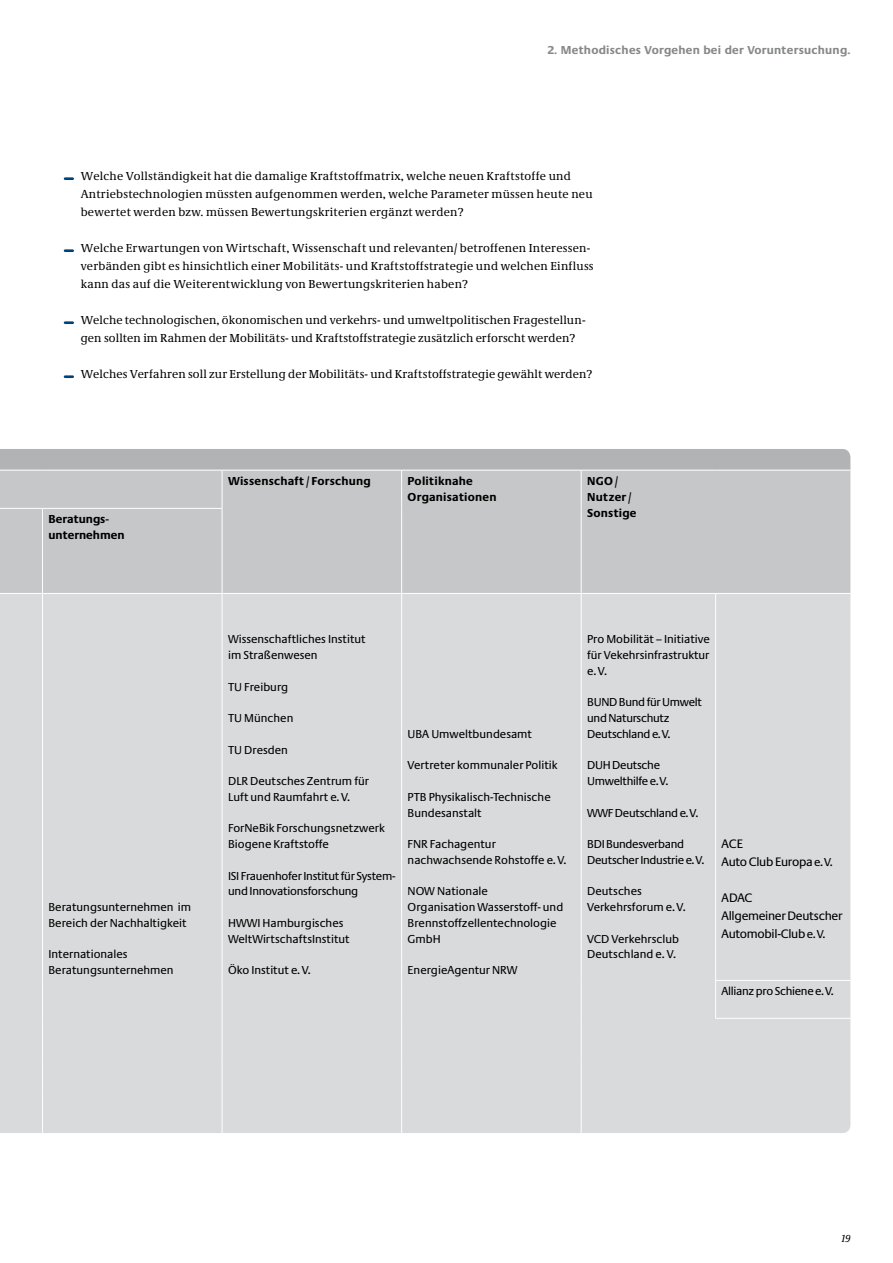
<style>
.page{position:relative;width:893px;height:1263px;background:#fff}
.page>*{position:absolute;margin:0;border:0;box-sizing:border-box;transform-origin:0 0}
.t1{font:12.75px/18px "Neue Praxis";letter-spacing:-.025em;color:#000}
.t2{font:12px/18px "Neue Demos";letter-spacing:.02em;color:#000}
.t3{font:12px/15.8px "Neue Praxis";color:#000}
.t4{font:12px/15.8px "Neue Praxis";letter-spacing:-.025em;color:#000}
.t5{font:700 12px/15.8px "Neue Praxis";letter-spacing:.02em;color:#000}
.t6{font:12px/15.8px "Neue Praxis";letter-spacing:-.02em;color:#000}
.t7{font:700 12px "Neue Praxis";letter-spacing:.02em;color:#87888a}
.t8{font:700 12px/15.8px "Neue Praxis";color:#000}
.t9{font:italic 10.5px "Neue Demos";color:#000}
.s1{font-size:12px}
</style>
<div class="page">
<svg style="left:64px;top:177px;width:10px;height:3px"></svg>
<svg style="left:64px;top:249px;width:10px;height:3px"></svg>
<svg style="left:64px;top:321px;width:10px;height:3px"></svg>
<svg style="left:64px;top:375px;width:10px;height:3px"></svg>
<div style="left:0;top:449px;width:850px;height:21px;background:#b1b3b4"></div>
<div style="left:0;top:471px;width:850px;height:122px;background:#c6c7c8"></div>
<div style="left:0;top:594px;width:850px;height:539px;background:#d9dadb"></div>
<hr style="left:0;top:508px;width:43px;height:1px;background:#fff">
<hr style="left:43px;top:508px;width:179px;height:1px;background:#fff">
<hr style="left:222px;top:470px;width:1px;height:38px;background:#fff">
<hr style="left:401px;top:470px;width:1px;height:38px;background:#fff">
<hr style="left:581px;top:470px;width:1px;height:38px;background:#fff">
<hr style="left:42px;top:509px;width:1px;height:84px;background:#fff">
<hr style="left:222px;top:509px;width:1px;height:84px;background:#fff">
<hr style="left:401px;top:508px;width:1px;height:85px;background:#fff">
<hr style="left:581px;top:508px;width:1px;height:85px;background:#fff">
<hr style="left:42px;top:594px;width:1px;height:386px;background:#fff">
<hr style="left:222px;top:594px;width:1px;height:386px;background:#fff">
<hr style="left:401px;top:594px;width:1px;height:386px;background:#fff">
<hr style="left:581px;top:594px;width:1px;height:386px;background:#fff">
<hr style="left:715px;top:594px;width:1px;height:386px;background:#fff">
<hr style="left:42px;top:980px;width:1px;height:38px;background:#fff">
<hr style="left:222px;top:980px;width:1px;height:38px;background:#fff">
<hr style="left:401px;top:980px;width:1px;height:38px;background:#fff">
<hr style="left:581px;top:980px;width:1px;height:38px;background:#fff">
<hr style="left:715px;top:981px;width:1px;height:37px;background:#fff">
<hr style="left:42px;top:1018px;width:1px;height:38px;background:#fff">
<hr style="left:222px;top:1018px;width:1px;height:38px;background:#fff">
<hr style="left:401px;top:1018px;width:1px;height:38px;background:#fff">
<hr style="left:42px;top:1056px;width:1px;height:39px;background:#fff">
<hr style="left:222px;top:1056px;width:1px;height:39px;background:#fff">
<hr style="left:401px;top:1056px;width:1px;height:39px;background:#fff">
<hr style="left:42px;top:1095px;width:1px;height:38px;background:#fff">
<hr style="left:222px;top:1095px;width:1px;height:38px;background:#fff">
<hr style="left:401px;top:1095px;width:1px;height:38px;background:#fff">
<hr style="left:715px;top:1018px;width:135px;height:1px;background:#fff">
<hr style="left:715px;top:980px;width:135px;height:1px;background:#fff">
<hr style="left:581px;top:1018px;width:1px;height:38px;background:#fff">
<hr style="left:581px;top:1056px;width:1px;height:39px;background:#fff">
<hr style="left:581px;top:1095px;width:1px;height:38px;background:#fff">
<p class="t7" style="left:548px;top:43px;width:304px">2. Methodisches Vorgehen bei der Voruntersuchung.</p>
<p class="t2" style="left:81px;top:167px;width:513px">Welche Vollständigkeit hat die damalige Kraftstoffmatrix, welche neuen Kraftstoffe und<br>Antriebstechnologien müssten aufgenommen werden, welche Parameter müssen heute neu bewertet werden bzw. müssen Bewertungskriterien ergänzt werden?</p>
<p class="t2" style="left:81px;top:239px;width:514px">Welche Erwartungen von Wirtschaft, Wissenschaft und relevanten/ betroffenen Interessen&shy;verbänden gibt es hinsichtlich einer Mobilitäts- und Kraftstoffstrategie und welchen Einfluss kann das auf die Weiterentwicklung von Bewertungskriterien haben?</p>
<p class="t2" style="left:81px;top:311px;width:506px">Welche technologischen, ökonomischen und verkehrs- und umweltpolitischen Fragestellun&shy;gen sollten im Rahmen der Mobilitäts- und Kraftstoffstrategie zusätzlich erforscht werden?</p>
<p class="t2" style="left:81px;top:365px;width:513px">Welches Verfahren soll zur Erstellung der Mobilitäts- und Kraftstoffstrategie gewählt werden?</p>
<p class="t8" style="left:49px;top:511px;width:78px">Beratungs&shy;unternehmen</p>
<p class="t5" style="left:228px;top:473px;width:144px">Wissenschaft / Forschung</p>
<p class="t5" style="left:408px;top:473px;width:91px">Politiknahe<br>Organisationen</p>
<p class="t5" style="left:587px;top:473px;width:51px">NGO /<br>Nutzer/<br>Sonstige</p>
<p class="t3" style="left:49px;top:899px;width:144px">Beratungsunternehmen im<br>Bereich der Nachhaltigkeit</p>
<p class="t3" style="left:49px;top:946px;width:127px">Internationales<br>Beratungsunternehmen</p>
<p class="t3" style="left:228px;top:631px;width:139px">Wissenschaftliches Institut im Straßenwesen</p>
<p class="t3" style="left:228px;top:679px;width:62px">TU Freiburg</p>
<p class="t3" style="left:228px;top:710px;width:67px">TU München</p>
<p class="t3" style="left:228px;top:742px;width:61px">TU Dresden</p>
<p class="t3" style="left:228px;top:773px;width:142px">DLR Deutsches Zentrum für<br>Luft und Raumfahrt e.V.</p>
<p class="t3" style="left:228px;top:820px;width:158px">ForNeBik Forschungsnetzwerk<br>Biogene Kraftstoffe</p>
<p class="t6" style="left:228px;top:868px;width:169px">ISI Frauenhofer Institut für System&shy;und Innovationsforschung</p>
<p class="t3" style="left:228px;top:915px;width:123px">HWWI Hamburgisches<br>WeltWirtschaftsInstitut</p>
<p class="t3" style="left:228px;top:962px;width:84px">Öko Institut e.V.</p>
<p class="t3" style="left:408px;top:726px;width:126px">UBA Umweltbundesamt</p>
<p class="t3" style="left:408px;top:757px;width:151px">Vertreter kommunaler Politik</p>
<p class="t3" style="left:408px;top:789px;width:145px">PTB Physikalisch-Technische<br>Bundesanstalt</p>
<p class="t3" style="left:408px;top:836px;width:161px">FNR Fachagentur nachwachsende Rohstoffe e.V.</p>
<p class="t3" style="left:408px;top:883px;width:157px">NOW Nationale<br>Organisation Wasserstoff- und<br>Brennstoffzellentechnologie<br>GmbH</p>
<p class="t3" style="left:408px;top:962px;width:111px">EnergieAgentur NRW</p>
<p class="t3" style="left:587px;top:631px;width:124px;text-align:justify">Pro Mobilität – Initiative für Vekehrsinfrastruktur e.V.</p>
<p class="t4" style="left:587px;top:694px;width:116px">BUND Bund für Umwelt und Naturschutz<br>Deutschland e.V.</p>
<p class="t4" style="left:587px;top:757px;width:83px">DUH Deutsche<br>Umwelthilfe e.V.</p>
<p class="t4" style="left:587px;top:804px;width:113px">WWF Deutschland e.V.</p>
<p class="t4" style="left:587px;top:836px;width:119px">BDI Bundesverband<br>Deutscher Industrie e.V.</p>
<p class="t3" style="left:587px;top:883px;width:100px">Deutsches<br>Verkehrsforum e.V.</p>
<p class="t3" style="left:587px;top:930px;width:93px">VCD Verkehrsclub<br>Deutschland e. V.</p>
<p class="t1" style="left:722px;top:835px;width:113px">ACE<br>Auto Club Europa <span class="s1">e.V.</span></p>
<p class="t1" style="left:722px;top:889px;width:122px">ADAC<br>Allgemeiner Deutscher<br>Automobil-Club <span class="s1">e.V.</span></p>
<p class="t4" style="left:722px;top:983px;width:114px">Allianz pro Schiene e.V.</p>
<p class="t9" style="left:841px;top:1232px;width:11px">19</p>
</div>
